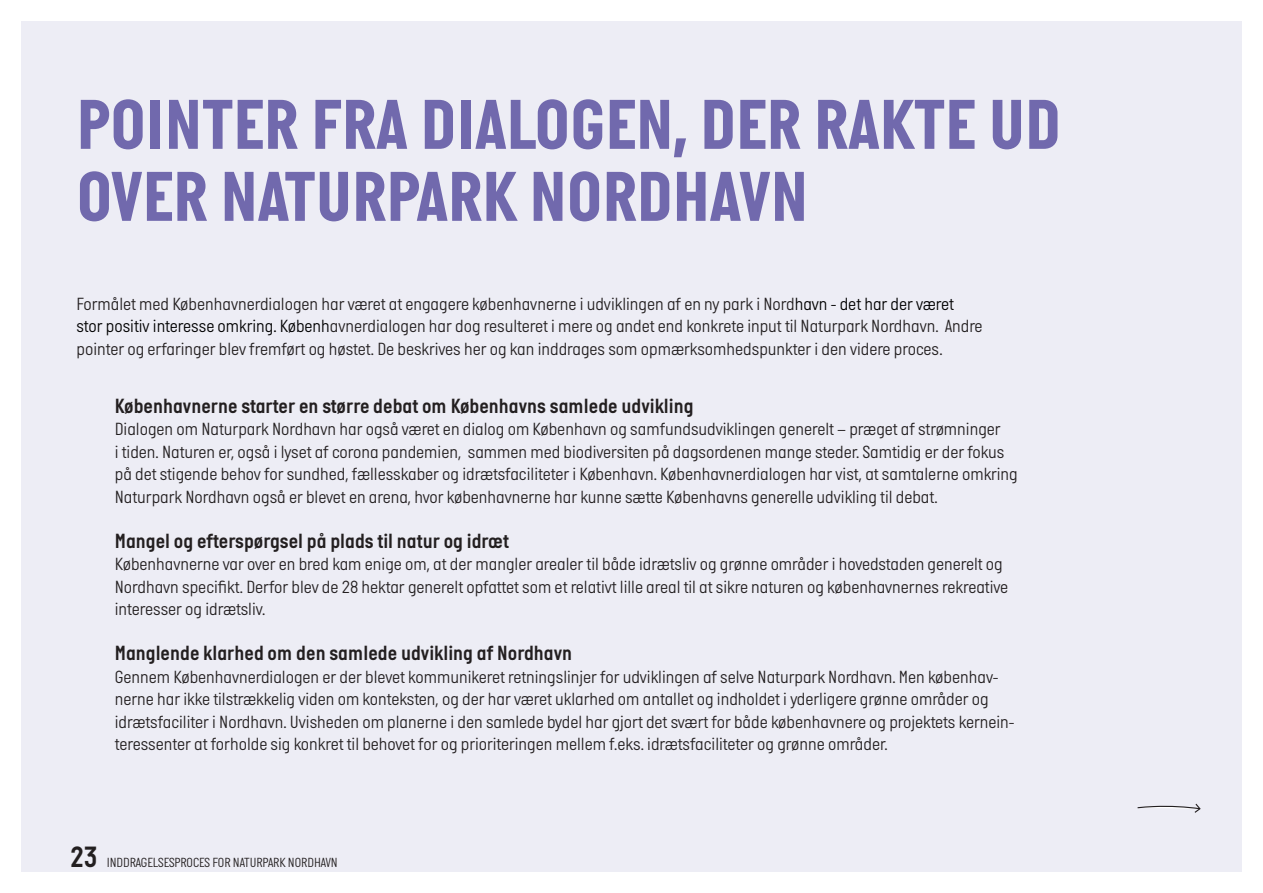
<style>
.page{position:relative;width:1263px;height:893px;background:#fff}
.page>*{position:absolute;margin:0;border:0;box-sizing:border-box;transform-origin:0 0}
.t1{font:700 72px/72px "Italian Plate No Two";color:#7169ad}
.t2{font:30px "Italian Plate No Two D Bd";color:#231f20}
.t3{font:21px "Italian Plate No Two D Bd";color:#231f20}
.t4{font:300 18px/22.5px "Italian Plate No Two";color:#231f20}
.t5{font:300 13.5px "Italian Plate No Two";color:#231f20}
.s1{color:#000}
</style>
<div class="page">
<div style="left:21px;top:21px;width:1221px;height:851px;background:#ededf5"></div>
<svg style="left:1137px;top:804px;width:64px;height:9px"></svg>
<p class="t1" style="left:77px;top:88px;width:986px">POINTER FRA DIALOGEN, DER RAKTE UD<br>OVER NATURPARK NORDHAVN</p>
<p class="t4" style="left:77px;top:292px;width:907px">Formålet med Københavnerdialogen har været at engagere københavnerne i udviklingen af en ny park i Nord<span class="s1">havn - det har der været stor positiv interesse omkring. Københ</span>avnerdialogen har dog resulteret i mere og andet end konkrete input til Naturpark Nordhavn. Andre pointer og erfaringer blev fremført og høstet. De beskrives her og kan inddrages som opmærksomhedspunkter i den videre proces.</p>
<p class="t3" style="left:115px;top:394px;width:580px">Københavnerne starter en større debat om Københavns samlede udvikling</p>
<p class="t4" style="left:115px;top:418px;width:904px">Dialogen om Naturpark Nordhavn har også været en dialog om København og samfundsudviklingen generelt – præget af strømninger<br>i tiden. Naturen er, også i lyset af corona pandemien, sammen med biodiversiten på dagsordenen mange steder. Samtidig er der fokus på det stigende behov for sundhed, fællesskaber og idrætsfaciliteter i København. Københavnerdialogen har vist, at samtalerne omkring Naturpark Nordhavn også er blevet en arena, hvor københavnerne har kunne sætte Københavns generelle udvikling til debat.</p>
<p class="t3" style="left:115px;top:529px;width:396px">Mangel og efterspørgsel på plads til natur og idræt</p>
<p class="t4" style="left:115px;top:553px;width:895px">Københavnerne var over en bred kam enige om, at der mangler arealer til både idrætsliv og grønne områder i hovedstaden generelt og<br>Nordhavn specifikt. Derfor blev de 28 hektar generelt opfattet som et relativt lille areal til at sikre naturen og københavnernes rekreative interesser og idrætsliv.</p>
<p class="t3" style="left:115px;top:642px;width:459px">Manglende klarhed om den samlede udvikling af Nordhavn</p>
<p class="t4" style="left:115px;top:665px;width:901px">Gennem Københavnerdialogen er der blevet kommunikeret retningslinjer for udviklingen af selve Naturpark Nordhavn. Men københav&shy;nerne har ikke tilstrækkelig viden om konteksten, og der har været uklarhed om antallet og indholdet i yderligere grønne områder og idrætsfaciliter i Nordhavn. Uvisheden om planerne i den samlede bydel har gjort det svært for både københavnere og projektets kernein&shy;teressenter at forholde sig konkret til behovet for og prioriteringen mellem f.eks. idrætsfaciliteter og grønne områder.</p>
<h2 class="t2" style="left:70px;top:841px;width:29px">23</h2>
<p class="t5" style="left:107px;top:856px;width:233px">INDDRAGELSESPROCES FOR NATURPARK NORDHAVN</p>
</div>
